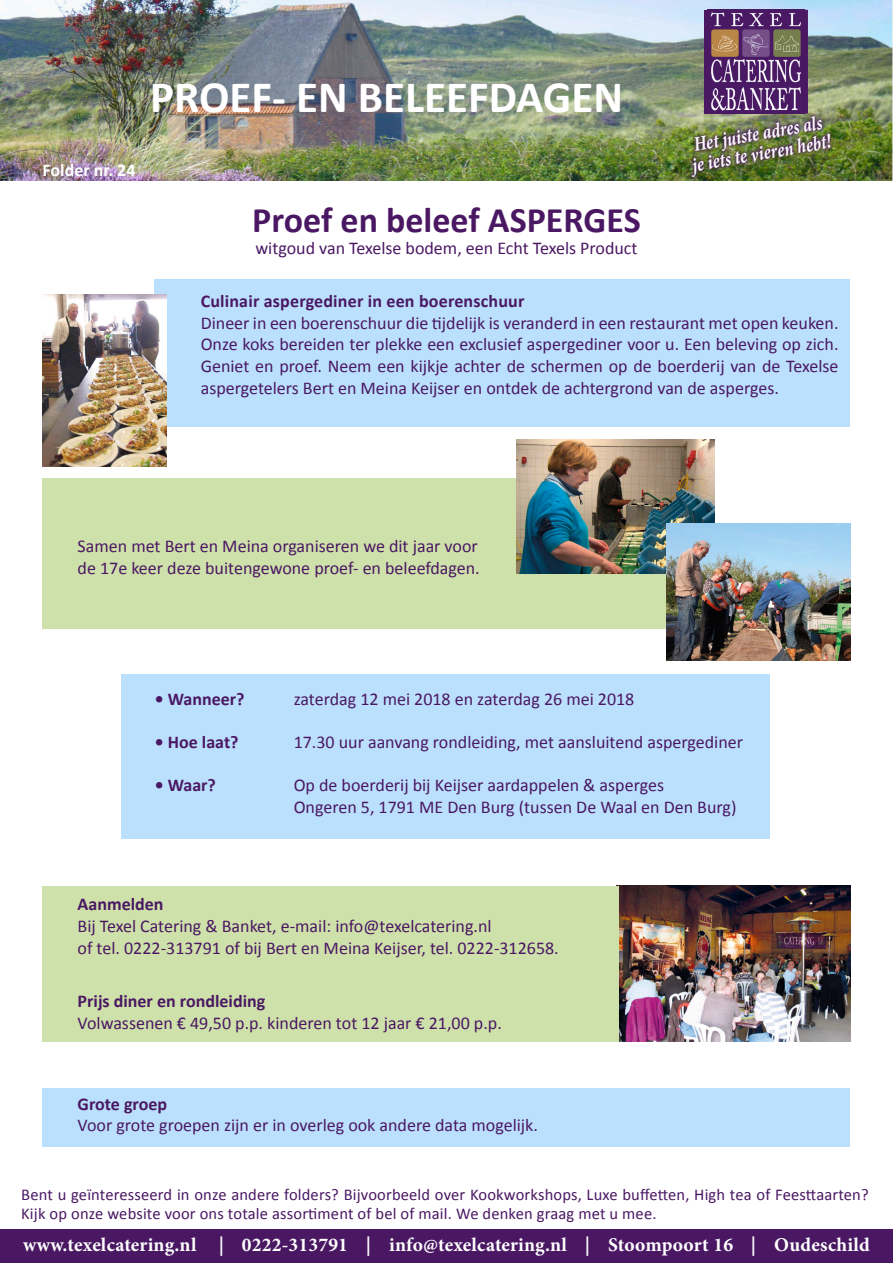
<style>
.page{position:relative;width:893px;height:1263px;background:#fff}
.page>*{position:absolute;margin:0;border:0;box-sizing:border-box;transform-origin:0 0}
.t1{font:700 45px "Calibri";color:#fff}
.t2{font:700 36px "Calibri";color:#4a1863}
.t3{font:italic 700 20.55px "Minion Pro";color:#fff;scale:.8 1}
.t4{font:700 19.5px "Minion Pro";letter-spacing:.01em;color:#fff}
.t5{font:18px/21.6px "Calibri";color:#4a1863;text-align:justify}
.t6{font:700 18px "Calibri";color:#4a1863}
.t7{font:700 18px "Calibri";color:#fff}
.t8{font:16.5px/19.8px "Calibri";letter-spacing:.01em;color:#4a1863}
</style>
<div class="page">
<img style="left:0;top:0;width:893px;height:181px">
<img style="left:689px;top:112px;width:144px;height:68px">
<div style="left:0;top:1229px;width:893px;height:34px;background:#4a1863"></div>
<img style="left:709px;top:10px;width:94px;height:104px">
<div style="left:704px;top:10px;width:5px;height:104px;background:#4a1863"></div>
<div style="left:803px;top:10px;width:5px;height:104px;background:#4a1863"></div>
<div style="left:154px;top:280px;width:696px;height:147px;background:#bbe0fd"></div>
<div style="left:43px;top:478px;width:660px;height:151px;background:#cfe1aa"></div>
<img style="left:43px;top:294px;width:124px;height:173px">
<img style="left:517px;top:439px;width:198px;height:135px">
<img style="left:666px;top:523px;width:184px;height:138px">
<div style="left:122px;top:674px;width:648px;height:165px;background:#bbe0fd"></div>
<img style="left:619px;top:885px;width:231px;height:156px">
<div style="left:43px;top:885px;width:576px;height:156px;background:#cfe1aa"></div>
<div style="left:43px;top:1089px;width:807px;height:58px;background:#bbe0fd"></div>
<p class="t7" style="left:43px;top:159px;width:94px">Folder nr. 24</p>
<p class="t1" style="left:150px;top:70px;width:474px">PROEF- EN BELEEFDAGEN</p>
<p class="t3" style="left:691px;top:130px;width:164px;rotate:-10deg">Het juiste adres als</p>
<p class="t3" style="left:690px;top:151px;width:177px;rotate:-10deg">je iets te vieren hebt!</p>
<p class="t2" style="left:252px;top:198px;width:390px">Proef en beleef ASPERGES</p>
<p class="t5" style="left:255px;top:236px;width:384px">witgoud van Texelse bodem, een Echt Texels Product</p>
<p class="t6" style="left:201px;top:290px;width:325px">Culinair aspergediner in een boerenschuur</p>
<p class="t5" style="left:201px;top:311px;width:639px">Dineer in een boerenschuur die tijdelijk is veranderd in een restaurant met open keuken.<br>Onze koks bereiden ter plekke een exclusief aspergediner voor u. Een beleving op zich.<br>Geniet en proef. Neem een kijkje achter de schermen op de boerderij van de Texelse aspergetelers Bert en Meina Keijser en ontdek de achtergrond van de asperges.</p>
<p class="t5" style="left:78px;top:534px;width:404px">Samen met Bert en Meina organiseren we dit jaar voor de 17e keer deze buitengewone proef- en beleefdagen.</p>
<p class="t6" style="left:155px;top:688px;width:91px">• Wanneer?</p>
<p class="t6" style="left:155px;top:731px;width:85px">• Hoe laat?</p>
<p class="t6" style="left:155px;top:774px;width:63px">• Waar?</p>
<p class="t5" style="left:294px;top:687px;width:342px">zaterdag 12 mei 2018 en zaterdag 26 mei 2018</p>
<p class="t5" style="left:294px;top:730px;width:451px">17.30 uur aanvang rondleiding, met aansluitend aspergediner</p>
<p class="t5" style="left:294px;top:774px;width:372px">Op de boerderij bij Keijser aardappelen &amp; asperges</p>
<p class="t5" style="left:294px;top:795px;width:444px">Ongeren 5, 1791 ME Den Burg (tussen De Waal en Den Burg)</p>
<p class="t6" style="left:78px;top:893px;width:87px">Aanmelden</p>
<p class="t5" style="left:78px;top:914px;width:416px">Bij Texel Catering &amp; Banket, e-mail: info@texelcatering.nl</p>
<p class="t5" style="left:78px;top:936px;width:483px">of tel. 0222-313791 of bij Bert en Meina Keijser, tel. 0222-312658.</p>
<p class="t6" style="left:78px;top:990px;width:189px">Prijs diner en rondleiding</p>
<p class="t5" style="left:78px;top:1011px;width:426px">Volwassenen € 49,50 p.p. kinderen tot 12 jaar € 21,00 p.p.</p>
<p class="t6" style="left:78px;top:1092px;width:91px">Grote groep</p>
<p class="t5" style="left:78px;top:1113px;width:462px">Voor grote groepen zijn er in overleg ook andere data mogelijk.</p>
<p class="t8" style="left:21px;top:1183px;width:849px">Bent u geïnteresseerd in onze andere folders? Bijvoorbeeld over Kookworkshops, Luxe buffetten, High tea of Feesttaarten?<br>Kijk op onze website voor ons totale assortiment of bel of mail. We denken graag met u mee.</p>
<p class="t4" style="left:23px;top:1231px;width:848px">www.texelcatering.nl | 0222-313791 | info@texelcatering.nl | Stoompoort 16 | Oudeschild</p>
</div>
